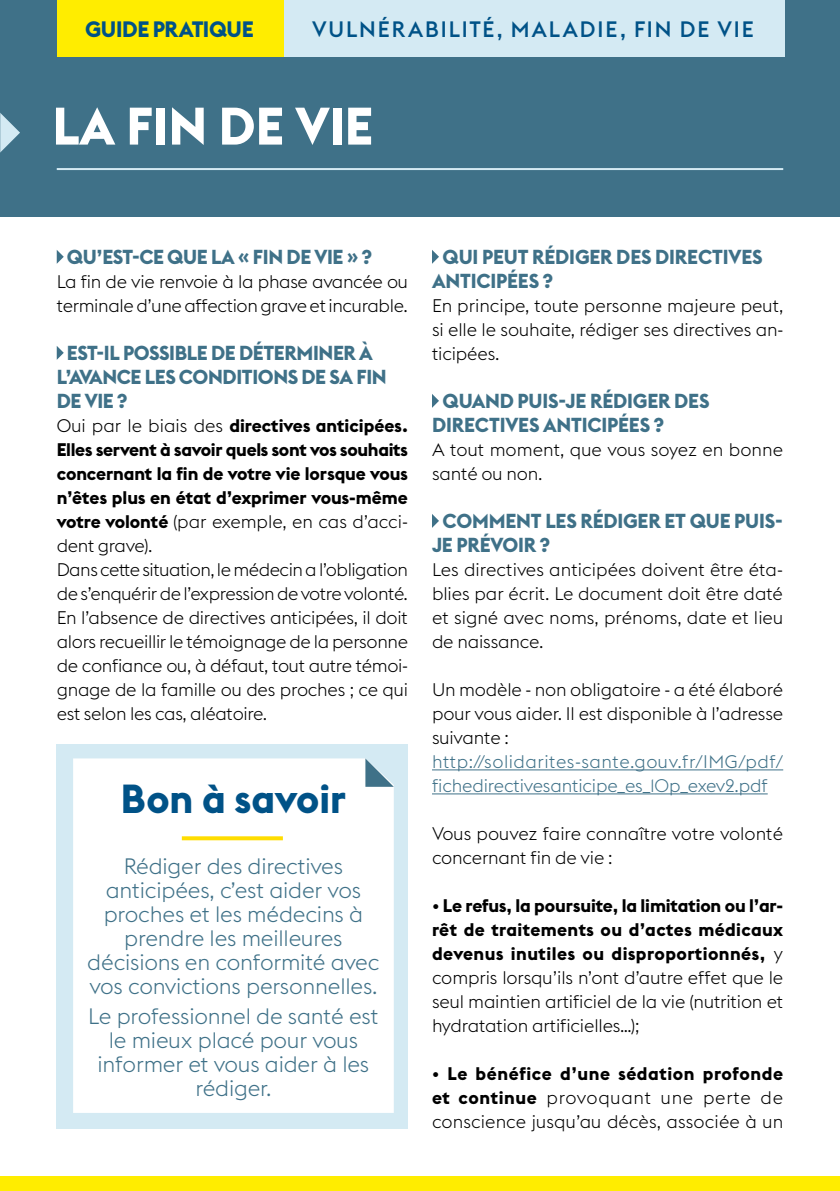
<style>
.page{position:relative;width:840px;height:1191px;background:#fff}
.page>*{position:absolute;margin:0;border:0;box-sizing:border-box;transform-origin:0 0}
.t1{font:700 52px "Euclid Flex";color:#fff}
.t2{font:700 40px "Euclid Flex";color:#005287}
.t3{font:300 22px/24px "Euclid Flex";letter-spacing:-.01em;color:#3f7188;text-align:center}
.t4{font:500 22px "Euclid Flex";letter-spacing:.085em;color:#005287}
.t5{font:700 22px "Euclid Flex";letter-spacing:-.02em;color:#005287}
.t6{font:700 20px/24px "Euclid Flex";letter-spacing:-.01em;color:#3f7188}
.t7{font:300 18px/24px "Euclid Flex";letter-spacing:-.015em;color:#000;text-align:justify}
.t8{font:300 18px/24px "Euclid Flex";letter-spacing:-.01em;color:#3f7188}
.s1{font-weight:700}
</style>
<div class="page">
<div style="left:0;top:1176px;width:839px;height:15px;background:#ffed00"></div>
<svg style="left:57px;top:250px;width:7px;height:14px"></svg>
<svg style="left:57px;top:346px;width:7px;height:14px"></svg>
<hr style="left:432px;top:769px;width:350px;height:1px;background:#3f7188">
<hr style="left:432px;top:793px;width:335px;height:1px;background:#3f7188">
<svg style="left:432px;top:250px;width:7px;height:14px"></svg>
<svg style="left:432px;top:394px;width:7px;height:14px"></svg>
<svg style="left:432px;top:514px;width:7px;height:14px"></svg>
<div style="left:57px;top:744px;width:351px;height:384px;background:#d4eaf3"></div>
<div style="left:73px;top:758px;width:320px;height:355px;background:#fff"></div>
<svg style="left:365px;top:758px;width:28px;height:29px"></svg>
<svg style="left:182px;top:836px;width:101px;height:4px"></svg>
<div style="left:0;top:0;width:839px;height:216px;background:#3f7188"></div>
<svg style="left:0;top:113px;width:20px;height:40px"></svg>
<div style="left:57px;top:0;width:226px;height:57px;background:#ffed00"></div>
<hr style="left:57px;top:168px;width:725px;height:2px;background:#d4eaf3">
<div style="left:283px;top:0;width:500px;height:57px;background:#d4eaf3"></div>
<p class="t5" style="left:85px;top:17px;width:170px">GUIDE PRATIQUE</p>
<p class="t4" style="left:312px;top:17px;width:443px">VULNÉRABILITÉ, MALADIE, FIN DE VIE</p>
<h1 class="t1" style="left:52px;top:96px;width:322px">LA FIN DE VIE</h1>
<p class="t6" style="left:67px;top:245px;width:306px">QU’EST-CE QUE LA « FIN DE VIE » ?</p>
<p class="t7" style="left:57px;top:270px;width:352px">La fin de vie renvoie à la phase avancée ou terminale d’une affection grave et incurable.</p>
<p class="t6" style="left:57px;top:341px;width:331px;text-indent:10px">EST-IL POSSIBLE DE DÉTERMINER À<br>L’AVANCE LES CONDITIONS DE SA FIN<br>DE VIE ?</p>
<p class="t7" style="left:57px;top:414px;width:352px;text-align:left">Oui par le biais des <span class="s1">directives anticipées.<br>Elles servent à savoir quels sont vos souhaits concernant la fin de votre vie lorsque vous n’êtes plus en état d’exprimer vous-même votre volonté</span> (par exemple, en cas d’acci&shy;dent grave).<br>Dans cette situation, le médecin a l’obligation de s’enquérir de l’expression de votre volonté.<br>En l’absence de directives anticipées, il doit alors recueillir le témoignage de la personne de confiance ou, à défaut, tout autre témoi&shy;gnage de la famille ou des proches ; ce qui est selon les cas, aléatoire.</p>
<h2 class="t2" style="left:121px;top:776px;width:226px">Bon à savoir</h2>
<p class="t3" style="left:87px;top:855px;width:293px">Rédiger des directives anticipées, c’est aider vos proches et les médecins à prendre les meilleures décisions en conformité avec vos convictions personnelles.</p>
<p class="t3" style="left:88px;top:1004px;width:291px">Le professionnel de santé est le mieux placé pour vous informer et vous aider à les rédiger.</p>
<p class="t6" style="left:432px;top:245px;width:332px;text-indent:11px">QUI PEUT RÉDIGER DES DIRECTIVES<br>ANTICIPÉES ?</p>
<p class="t7" style="left:432px;top:294px;width:353px">En principe, toute personne majeure peut, si elle le souhaite, rédiger ses directives an&shy;ticipées.</p>
<p class="t6" style="left:432px;top:389px;width:279px;text-indent:11px">QUAND PUIS-JE RÉDIGER DES<br>DIRECTIVES ANTICIPÉES ?</p>
<p class="t7" style="left:432px;top:438px;width:352px">A tout moment, que vous soyez en bonne santé ou non.</p>
<p class="t6" style="left:432px;top:509px;width:352px;text-indent:11px">COMMENT LES RÉDIGER ET QUE PUIS-<br>JE PRÉVOIR ?</p>
<p class="t7" style="left:432px;top:558px;width:352px">Les directives anticipées doivent être éta&shy;blies par écrit. Le document doit être daté et signé avec noms, prénoms, date et lieu de naissance.</p>
<p class="t7" style="left:432px;top:678px;width:352px">Un modèle - non obligatoire - a été élaboré pour vous aider. Il est disponible à l’adresse suivante :</p>
<p class="t8" style="left:432px;top:750px;width:352px">http://solidarites-sante.gouv.fr/IMG/pdf/ fichedirectivesanticipe_es_10p_exev2.pdf</p>
<p class="t7" style="left:432px;top:822px;width:352px">Vous pouvez faire connaître votre volonté concernant fin de vie :</p>
<p class="t7" style="left:432px;top:894px;width:352px">• <span class="s1">Le refus, la poursuite, la limitation ou l’ar&shy;rêt de traitements ou d’actes médicaux devenus inutiles ou disproportionnés,</span> y compris lorsqu’ils n’ont d’autre effet que le seul maintien artificiel de la vie (nutrition et hydratation artificielles…);</p>
<p class="t7" style="left:432px;top:1062px;width:352px"><span class="s1">• Le bénéfice d’une sédation profonde et continue</span> provoquant une perte de conscience jusqu’au décès, associée à un</p>
</div>
